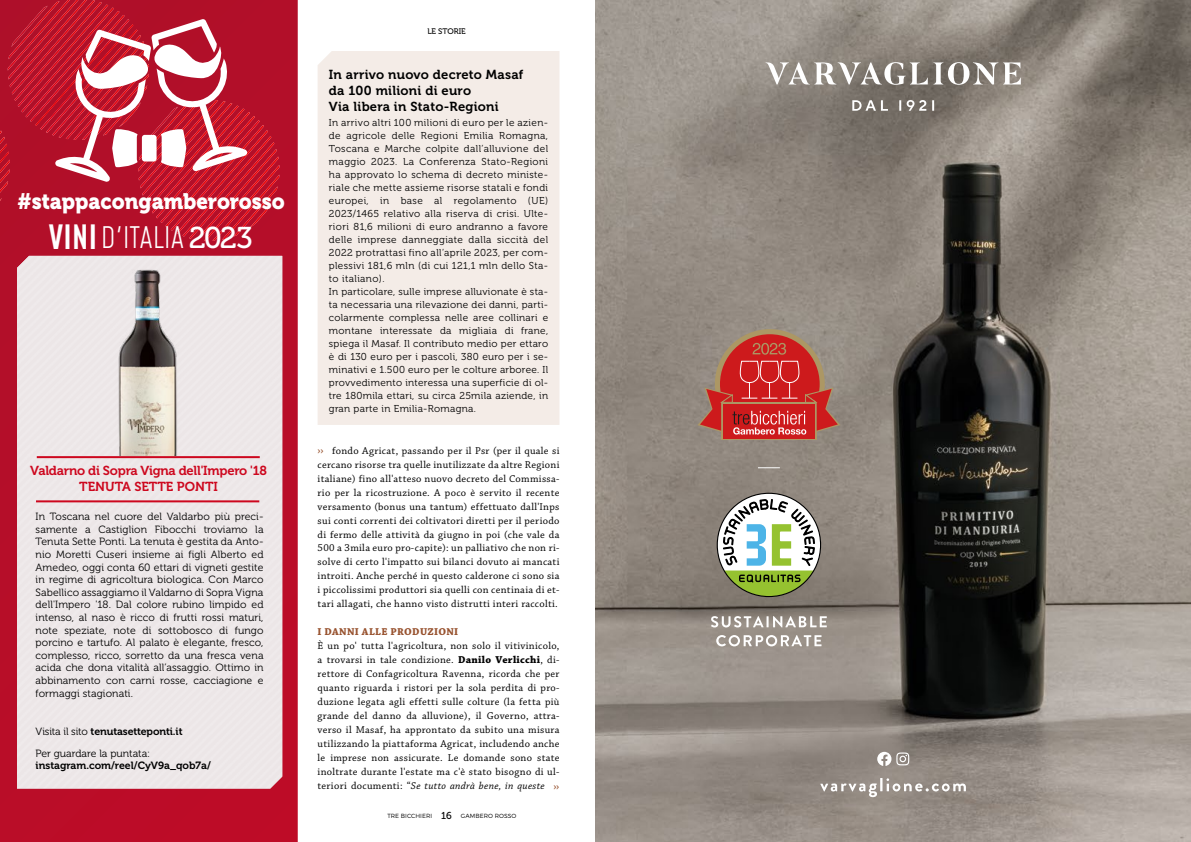
<style>
.page{position:relative;width:1191px;height:842px;background:#fff}
.page>*{position:absolute;margin:0;border:0;box-sizing:border-box;transform-origin:0 0}
.t1{font:300 29.1px "Mohave";letter-spacing:-.01em;color:#fff}
.t2{font:22.2px "Museo 900";color:#fff;scale:.92 1}
.t3{font:13px/16px "Museo 700";letter-spacing:.02em;color:#000}
.t4{font:13px/16px "Museo 700";letter-spacing:-.02em;color:#cd071e;text-align:center}
.t5{font:12.5px "Chaparral Pro";color:#985330}
.t6{font:10.5px/14px "Chaparral Pro";letter-spacing:.03em;color:#000;text-align:justify}
.t7{font:10.5px/12.6px "Museo 300";letter-spacing:.01em;color:#000;text-align:justify}
.t8{font:10.5px "Museo 700";letter-spacing:-.01em;color:#000}
.t9{font:700 10.5px "Chaparral Pro";letter-spacing:.03em;color:#985330}
.t10{font:10px/13px "Museo 300";letter-spacing:.03em;color:#000}
.t11{font:8px "Museo 500";color:#000}
.t12{font:300 6px "Montserrat";letter-spacing:.01em;color:#000}
.s1{font-weight:500;font-size:32.8px}
.s2{font-family:"Museo 500";font-weight:400;font-size:30px}
.s3{font-family:"Museo 300"}
.s4{font-weight:700}
.s5{font-style:italic}
.s6{font-family:"Museo 500";font-weight:400;font-size:10px}
</style>
<div class="page">
<div style="left:318px;top:51px;width:241px;height:374px;background:#f4ece7"></div>
<img style="left:595px;top:0;width:596px;height:842px">
<div style="left:721px;top:403px;width:95px;height:37px;background:#cd1a1c"></div>
<svg style="left:711px;top:616px;width:115px;height:11px"></svg>
<svg style="left:716px;top:635px;width:105px;height:11px"></svg>
<svg style="left:716px;top:493px;width:105px;height:104px"></svg>
<svg style="left:758px;top:467px;width:22px;height:1px"></svg>
<svg style="left:820px;top:778px;width:146px;height:19px;background:#a7a099"></svg>
<svg style="left:697px;top:29px;width:323px;height:406px;background:#84716a"></svg>
<svg style="left:877px;top:752px;width:32px;height:14px"></svg>
<div style="left:0;top:0;width:298px;height:842px;background:#b50e28"></div>
<img style="left:171px;top:125px;width:93px;height:106px">
<img style="left:176px;top:130px;width:92px;height:104px">
<img style="left:182px;top:136px;width:89px;height:100px">
<img style="left:189px;top:142px;width:85px;height:97px">
<img style="left:196px;top:149px;width:81px;height:91px">
<img style="left:204px;top:157px;width:74px;height:84px">
<img style="left:212px;top:165px;width:67px;height:76px">
<img style="left:222px;top:175px;width:57px;height:65px">
<img style="left:233px;top:186px;width:45px;height:51px">
<img style="left:249px;top:203px;width:22px;height:25px">
<img style="left:148px;top:182px;width:91px;height:26px">
<svg style="left:0;top:131px;width:10px;height:38px"></svg>
<img style="left:0;top:169px;width:10px;height:14px">
<svg style="left:0;top:181px;width:8px;height:20px"></svg>
<img style="left:8px;top:0;width:2px;height:79px">
<img style="left:10px;top:0;width:2px;height:87px">
<img style="left:12px;top:0;width:83px;height:95px">
<img style="left:15px;top:2px;width:87px;height:99px">
<img style="left:18px;top:5px;width:90px;height:102px">
<div style="left:17px;top:256px;width:265px;height:532px;background:#ede7e8"></div>
<hr style="left:37px;top:456px;width:223px;height:2px;background:#cd071e">
<hr style="left:36px;top:500px;width:223px;height:2px;background:#cd071e">
<svg style="left:55px;top:19px;width:192px;height:163px"></svg>
<img style="left:55px;top:259px;width:204px;height:197px">
<h2 class="t2" style="left:18px;top:189px;width:292px">#stappacongamberorosso</h2>
<h1 class="t1" style="left:48px;top:219px;width:206px"><span class="s1">VINI</span>D'ITALIA <span class="s2">2023</span></h1>
<p class="t4" style="left:30px;top:463px;width:238px">Valdarno di Sopra Vigna dell'Impero '18<br>TENUTA SETTE PONTI</p>
<p class="t7" style="left:36px;top:511px;width:229px">In Toscana nel cuore del Valdarbo più preci&shy;samente a Castiglion Fibocchi troviamo la Tenuta Sette Ponti. La tenuta è gestita da Anto&shy;nio Moretti Cuseri insieme ai figli Alberto ed Amedeo, oggi conta 60 ettari di vigneti gestite in regime di agricoltura biologica. Con Marco Sabellico assaggiamo il Valdarno di Sopra Vigna dell'Impero '18. Dal colore rubino limpido ed intenso, al naso è ricco di frutti rossi maturi, note speziate, note di sottobosco di fungo porcino e tartufo. Al palato è elegante, fresco, complesso, ricco, sorretto da una fresca vena acida che dona vitalità all’assaggio. Ottimo in abbinamento con carni rosse, cacciagione e formaggi stagionati.</p>
<p class="t8" style="left:36px;top:725px;width:148px"><span class="s3">Visita il sito</span> tenutasetteponti.it</p>
<p class="t7" style="left:36px;top:747px;width:116px">Per guardare la puntata:</p>
<p class="t8" style="left:36px;top:760px;width:177px">instagram.com/reel/CyV9a_qob7a/</p>
<p class="t11" style="left:427px;top:27px;width:40px">LE STORIE</p>
<p class="t3" style="left:329px;top:67px;width:196px">In arrivo nuovo decreto Masaf da 100 milioni di euro<br>Via libera in Stato-Regioni</p>
<p class="t10" style="left:329px;top:116px;width:221px">In arrivo altri 100 milioni di euro per le azien&shy;de agricole delle Regioni Emilia Romagna, Toscana e Marche colpite dall’alluvione del maggio 2023. La Conferenza Stato-Regioni ha approvato lo schema di decreto ministe&shy;riale che mette assieme risorse statali e fondi europei, in base al regolamento (UE)<br>2023/1465 relativo alla riserva di crisi. Ulte&shy;riori 81,6 milioni di euro andranno a favore delle imprese danneggiate dalla siccità del 2022 protrattasi fino all’aprile 2023, per com&shy;plessivi 181,6 mln (di cui 121,1 mln dello Sta&shy;to italiano).<br>In particolare, sulle imprese alluvionate è sta&shy;ta necessaria una rilevazione dei danni, parti&shy;colarmente complessa nelle aree collinari e montane interessate da migliaia di frane, spiega il Masaf. Il contributo medio per ettaro è di 130 euro per i pascoli, 380 euro per i se&shy;minativi e 1.500 euro per le colture arboree. Il provvedimento interessa una superficie di ol&shy;tre 180mila ettari, su circa 25mila aziende, in gran parte in Emilia-Romagna.</p>
<p class="t6" style="left:317px;top:444px;width:243px;text-indent:15px">fondo Agricat, passando per il Psr (per il quale si cercano risorse tra quelle inutilizzate da altre Regioni italiane) fino all'atteso nuovo decreto del Commissa&shy;rio per la ricostruzione. A poco è servito il recente versamento (bonus una tantum) effettuato dall'Inps sui conti correnti dei coltivatori diretti per il periodo di fermo delle attività da giugno in poi (che vale da 500 a 3mila euro pro-capite): un palliativo che non ri&shy;solve di certo l'impatto sui bilanci dovuto ai mancati introiti. Anche perché in questo calderone ci sono sia i piccolissimi produttori sia quelli con centinaia di et&shy;tari allagati, che hanno visto distrutti interi raccolti.</p>
<p class="t9" style="left:317px;top:626px;width:142px">I DANNI ALLE PRODUZIONI</p>
<p class="t6" style="left:317px;top:640px;width:243px">È un po' tutta l'agricoltura, non solo il vitivinicolo, a trovarsi in tale condizione. <span class="s4">Danilo Verlicchi</span>, di&shy;rettore di Confagricoltura Ravenna, ricorda che per quanto riguarda i ristori per la sola perdita di pro&shy;duzione legata agli effetti sulle colture (la fetta più grande del danno da alluvione), il Governo, attra&shy;verso il Masaf, ha approntato da subito una misura utilizzando la piattaforma Agricat, includendo anche le imprese non assicurate. Le domande sono state inoltrate durante l'estate ma c'è stato bisogno di ul&shy;teriori documenti: “<span class="s5">Se tutto andrà bene, in queste</span></p>
<p class="t5" style="left:317px;top:443px;width:8px">››</p>
<p class="t5" style="left:553px;top:779px;width:8px">››</p>
<p class="t12" style="left:387px;top:812px;width:130px">TRE BICCHIERI <span class="s6">16</span> GAMBERO ROSSO</p>
</div>
